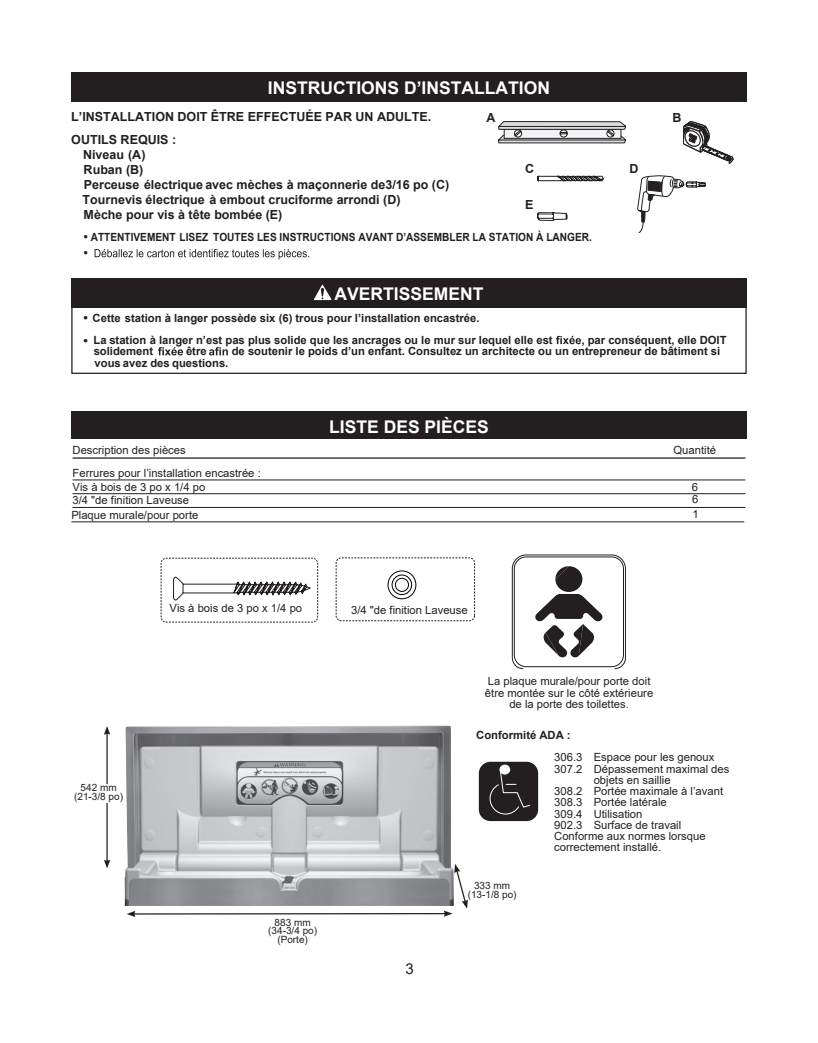
<style>
.page{position:relative;width:818px;height:1043px;background:#fff}
.page>*{position:absolute;margin:0;border:0;box-sizing:border-box;transform-origin:0 0}
.t1{font:700 17.5px "Arial";color:#fff}
.t2{font:15px "Arial";color:#231f20}
.t3{font:700 12.5px/15px "Arial";color:#231f20}
.t4{font:700 12.5px "Arial";color:#231f20;scale:.9 1}
.t5{font:11.25px/11.2px "Arial";color:#231f20}
.t6{font:700 11.25px "Arial";color:#231f20}
.t7{font:700 11.25px "Arial";color:#231f20;scale:.9 1}
.t8{font:10px/8.8px "Arial";color:#231f20;text-align:center}
.s1{font-size:12.5px}
</style>
<div class="page">
<svg style="left:95px;top:249px;width:214px;height:10px"></svg>
<div style="left:71px;top:72px;width:675px;height:30px;background:#231f20"></div>
<div style="left:479px;top:761px;width:59px;height:60px;background:#231f20;border-radius:12px"></div>
<div style="left:500px;top:765px;width:9px;height:9px;background:#fff;border-radius:50%"></div>
<div style="left:500px;top:765px;width:10px;height:9px;border:1px solid #fff;border-radius:50%"></div>
<svg style="left:489px;top:768px;width:42px;height:46px"></svg>
<div style="left:71px;top:306px;width:675px;height:68px;border:1px solid #231f20"></div>
<svg style="left:556px;top:336px;width:27px;height:10px"></svg>
<svg style="left:158px;top:347px;width:25px;height:8px"></svg>
<svg style="left:209px;top:347px;width:19px;height:8px"></svg>
<div style="left:71px;top:278px;width:675px;height:30px;background:#231f20"></div>
<svg style="left:314px;top:285px;width:17px;height:15px"></svg>
<img style="left:125px;top:725px;width:326px;height:181px">
<hr style="left:106px;top:732px;width:2px;height:129px;background:#231f20">
<svg style="left:104px;top:859px;width:6px;height:9px"></svg>
<svg style="left:104px;top:726px;width:6px;height:8px"></svg>
<div style="left:72px;top:783px;width:53px;height:19px;background:#fff"></div>
<hr style="left:133px;top:913px;width:312px;height:1px;background:#231f20">
<svg style="left:127px;top:911px;width:8px;height:6px"></svg>
<svg style="left:443px;top:863px;width:25px;height:53px"></svg>
<svg style="left:160px;top:557px;width:158px;height:66px"></svg>
<hr style="left:72px;top:457px;width:673px;height:1px;background:#231f20">
<hr style="left:72px;top:479px;width:673px;height:1px;background:#231f20">
<hr style="left:72px;top:493px;width:673px;height:1px;background:#231f20">
<hr style="left:72px;top:507px;width:673px;height:1px;background:#231f20">
<div style="left:71px;top:411px;width:675px;height:28px;background:#231f20"></div>
<svg style="left:498px;top:121px;width:128px;height:22px"></svg>
<svg style="left:683px;top:121px;width:50px;height:42px"></svg>
<svg style="left:637px;top:175px;width:68px;height:57px"></svg>
<svg style="left:537px;top:176px;width:66px;height:5px"></svg>
<svg style="left:537px;top:212px;width:30px;height:8px"></svg>
<div style="left:336px;top:557px;width:139px;height:64px;border:1px dashed #231f20;border-radius:5px"></div>
<div style="left:395px;top:578px;width:13px;height:13px;border:1px solid #000;border-radius:50%"></div>
<div style="left:392px;top:575px;width:20px;height:19px;border:1px solid #000;border-radius:50%"></div>
<div style="left:388px;top:570px;width:28px;height:29px;border:1px solid #000;border-radius:50%"></div>
<hr style="left:71px;top:521px;width:673px;height:1px;background:#231f20">
<svg style="left:512px;top:554px;width:113px;height:115px"></svg>
<h1 class="t1" style="left:268px;top:76px;width:283px">INSTRUCTIONS D’INSTALLATION</h1>
<p class="t3" style="left:71px;top:105px;width:361px;line-height:22.5px">L’INSTALLATION DOIT ÊTRE EFFECTUÉE PAR UN ADULTE.<br>OUTILS REQUIS :</p>
<p class="t3" style="left:83px;top:147px;width:368px">Niveau (A)<br>Ruban (B)<br>Perceuse électrique avec mèches à maçonnerie de3/16 po (C)<br>Tournevis électrique à embout cruciforme arrondi (D)<br>Mèche pour vis à tête bombée (E)</p>
<p class="t7" style="left:84px;top:229px;width:566px"><span class="s1">•</span> ATTENTIVEMENT LISEZ TOUTES LES INSTRUCTIONS AVANT D’ASSEMBLER LA STATION À LANGER.</p>
<p class="t4" style="left:84px;top:244px;width:6px">•</p>
<p class="t3" style="left:486px;top:110px;width:11px">A</p>
<p class="t3" style="left:672px;top:110px;width:11px">B</p>
<p class="t3" style="left:525px;top:161px;width:11px">C</p>
<p class="t3" style="left:629px;top:161px;width:11px">D</p>
<p class="t3" style="left:525px;top:197px;width:10px">E</p>
<h1 class="t1" style="left:334px;top:281px;width:150px">AVERTISSEMENT</h1>
<p class="t6" style="left:83px;top:310px;width:397px"><span class="s1">•</span> Cette station à langer possède six (6) trous pour l’installation encastrée.</p>
<p class="t6" style="left:84px;top:332px;width:470px"><span class="s1">•</span> La station à langer n’est pas plus solide que les ancrages ou le mur sur lequel elle est</p>
<p class="t6" style="left:587px;top:332px;width:140px">par conséquent, elle DOIT</p>
<p class="t6" style="left:94px;top:343px;width:61px">solidement</p>
<p class="t6" style="left:186px;top:343px;width:22px">être</p>
<p class="t6" style="left:232px;top:343px;width:490px">de soutenir le poids d’un enfant. Consultez un architecte ou un entrepreneur de bâtiment si</p>
<p class="t6" style="left:94px;top:355px;width:135px">vous avez des questions.</p>
<h1 class="t1" style="left:329px;top:414px;width:161px">LISTE DES PIÈCES</h1>
<p class="t5" style="left:72px;top:445px;width:115px">Description des pièces</p>
<p class="t5" style="left:673px;top:445px;width:44px">Quantité</p>
<p class="t5" style="left:72px;top:466px;width:190px;line-height:13.8px">Ferrures pour l’installation encastrée :<br>Vis à bois de 3 po x 1/4 po</p>
<p class="t5" style="left:692px;top:481px;width:8px">6</p>
<p class="t5" style="left:72px;top:495px;width:118px">3/4 "de finition Laveuse</p>
<p class="t5" style="left:71px;top:509px;width:128px">Plaque murale/pour porte</p>
<p class="t5" style="left:169px;top:602px;width:134px">Vis à bois de 3 po x 1/4 po</p>
<p class="t8" style="left:74px;top:783px;width:50px">542 mm (21-3/8 po)</p>
<p class="t8" style="left:268px;top:917px;width:50px">883 mm (34-3/4 po) (Porte)</p>
<p class="t5" style="left:692px;top:494px;width:8px">6</p>
<p class="t5" style="left:692px;top:508px;width:8px">1</p>
<p class="t5" style="left:351px;top:604px;width:118px">3/4 "de finition Laveuse</p>
<p class="t5" style="left:485px;top:675px;width:170px;text-align:center">La plaque murale/pour porte doit être montée sur le côté extérieure de la porte des toilettes.</p>
<p class="t6" style="left:476px;top:727px;width:96px">Conformité ADA :</p>
<p class="t5" style="left:554px;top:751px;width:162px">306.3 Espace pour les genoux</p>
<p class="t5" style="left:554px;top:763px;width:177px">307.2 Dépassement maximal des</p>
<p class="t5" style="left:593px;top:774px;width:78px">objets en saillie</p>
<p class="t5" style="left:554px;top:785px;width:170px">308.2 Portée maximale à l’avant</p>
<p class="t5" style="left:554px;top:796px;width:114px">308.3 Portée latérale</p>
<p class="t5" style="left:554px;top:808px;width:90px">309.4 Utilisation</p>
<p class="t5" style="left:554px;top:819px;width:128px">902.3 Surface de travail</p>
<p class="t5" style="left:554px;top:830px;width:153px">Conforme aux normes lorsque</p>
<p class="t5" style="left:554px;top:841px;width:108px">correctement installé.</p>
<h2 class="t2" style="left:405px;top:958px;width:10px">3</h2>
<p class="t8" style="left:467px;top:881px;width:50px">333 mm (13-1/8 po)</p>
</div>
